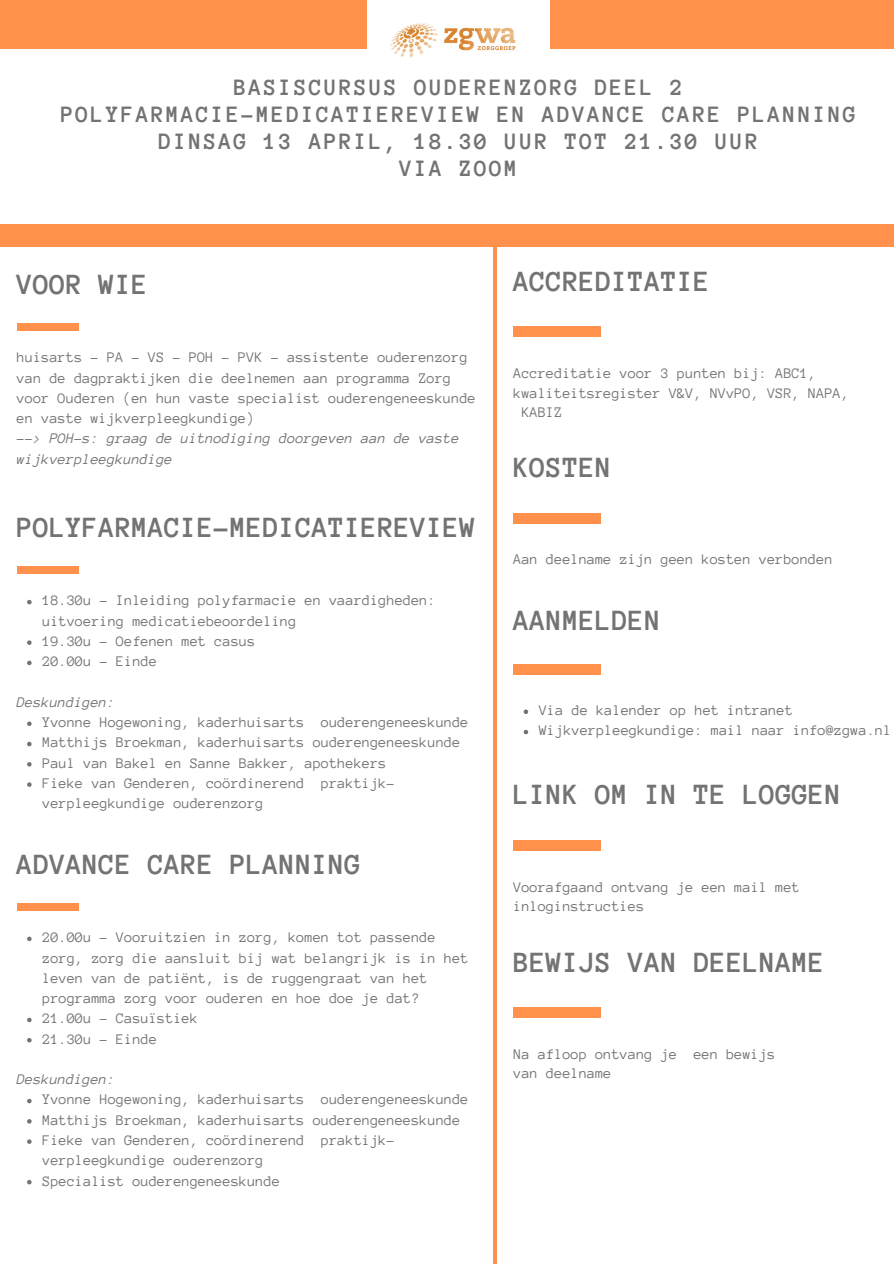
<style>
.page{position:relative;width:894px;height:1264px;background:#fff}
.page>*{position:absolute;margin:0;border:0;box-sizing:border-box;transform-origin:0 0}
.t1{font:700 30px "Anonymous Pro";color:#737373}
.t2{font:700 24px "Anonymous Pro";letter-spacing:.08em;color:#737373}
.t3{font:15px/20.2px "Anonymous Pro";color:#737373}
.t4{font:italic 15px/20.2px "Anonymous Pro";color:#737373}
</style>
<div class="page">
<div style="left:0;top:0;width:893px;height:48px;background:#ff914d"></div>
<div style="left:0;top:224px;width:893px;height:22px;background:#ff914d"></div>
<div style="left:17px;top:323px;width:62px;height:8px;background:#ff914d"></div>
<div style="left:513px;top:326px;width:88px;height:11px;background:#ff914d"></div>
<img style="left:367px;top:0;width:182px;height:57px">
<hr style="left:493px;top:244px;width:3px;height:1019px;background:#ff914d">
<div style="left:513px;top:513px;width:88px;height:10px;background:#ff914d"></div>
<svg style="left:523px;top:709px;width:5px;height:5px"></svg>
<svg style="left:523px;top:729px;width:5px;height:5px"></svg>
<div style="left:513px;top:663px;width:88px;height:11px;background:#ff914d"></div>
<div style="left:513px;top:1007px;width:88px;height:11px;background:#ff914d"></div>
<svg style="left:27px;top:600px;width:5px;height:4px"></svg>
<svg style="left:27px;top:640px;width:5px;height:5px"></svg>
<svg style="left:27px;top:660px;width:5px;height:5px"></svg>
<svg style="left:27px;top:721px;width:5px;height:5px"></svg>
<svg style="left:27px;top:741px;width:5px;height:5px"></svg>
<svg style="left:27px;top:762px;width:5px;height:4px"></svg>
<svg style="left:27px;top:782px;width:5px;height:4px"></svg>
<div style="left:17px;top:566px;width:62px;height:8px;background:#ff914d"></div>
<svg style="left:27px;top:936px;width:5px;height:5px"></svg>
<svg style="left:27px;top:1017px;width:5px;height:5px"></svg>
<svg style="left:27px;top:1038px;width:5px;height:4px"></svg>
<svg style="left:27px;top:1098px;width:5px;height:5px"></svg>
<svg style="left:27px;top:1119px;width:5px;height:4px"></svg>
<svg style="left:27px;top:1139px;width:5px;height:4px"></svg>
<svg style="left:27px;top:1180px;width:5px;height:4px"></svg>
<div style="left:17px;top:903px;width:62px;height:8px;background:#ff914d"></div>
<div style="left:513px;top:839px;width:88px;height:11px;background:#ff914d"></div>
<p class="t2" style="left:234px;top:76px;width:450px">BASISCURSUS OUDERENZORG DEEL 2</p>
<p class="t2" style="left:61px;top:103px;width:796px">POLYFARMACIE-MEDICATIEREVIEW EN ADVANCE CARE PLANNING</p>
<p class="t2" style="left:159px;top:130px;width:601px">DINSAG 13 APRIL, 18.30 UUR TOT 21.30 UUR</p>
<p class="t2" style="left:399px;top:157px;width:120px">VIA ZOOM</p>
<p class="t1" style="left:17px;top:269px;width:133px">VOOR WIE</p>
<p class="t3" style="left:17px;top:347px;width:460px">huisarts - PA - VS - POH - PVK - assistente ouderenzorg van de dagpraktijken die deelnemen aan programma Zorg voor Ouderen (en hun vaste specialist ouderengeneeskunde en vaste wijkverpleegkundige)</p>
<p class="t4" style="left:17px;top:428px;width:444px">--&gt; POH-s: graag de uitnodiging doorgeven aan de vaste wijkverpleegkundige</p>
<p class="t1" style="left:17px;top:513px;width:460px">POLYFARMACIE-MEDICATIEREVIEW</p>
<p class="t3" style="left:42px;top:590px;width:395px">18.30u - Inleiding polyfarmacie en vaardigheden: uitvoering medicatiebeoordeling</p>
<p class="t3" style="left:42px;top:631px;width:214px">19.30u - Oefenen met casus</p>
<p class="t3" style="left:42px;top:651px;width:116px">20.00u - Einde</p>
<p class="t4" style="left:17px;top:692px;width:100px">Deskundigen:</p>
<p class="t3" style="left:42px;top:712px;width:427px">Yvonne Hogewoning, kaderhuisarts ouderengeneeskunde</p>
<p class="t3" style="left:42px;top:732px;width:419px">Matthijs Broekman, kaderhuisarts ouderengeneeskunde</p>
<p class="t3" style="left:42px;top:752px;width:346px">Paul van Bakel en Sanne Bakker, apothekers</p>
<p class="t3" style="left:42px;top:773px;width:354px">Fieke van Genderen, coördinerend praktijk&shy;verpleegkundige ouderenzorg</p>
<p class="t1" style="left:17px;top:849px;width:346px">ADVANCE CARE PLANNING</p>
<p class="t3" style="left:42px;top:927px;width:427px">20.00u - Vooruitzien in zorg, komen tot passende zorg, zorg die aansluit bij wat belangrijk is in het leven van de patiënt, is de ruggengraat van het programma zorg voor ouderen en hoe doe je dat?</p>
<p class="t3" style="left:42px;top:1008px;width:157px">21.00u - Casuïstiek</p>
<p class="t3" style="left:42px;top:1028px;width:116px">21.30u - Einde</p>
<p class="t4" style="left:17px;top:1069px;width:100px">Deskundigen:</p>
<p class="t3" style="left:42px;top:1089px;width:427px">Yvonne Hogewoning, kaderhuisarts ouderengeneeskunde</p>
<p class="t3" style="left:42px;top:1109px;width:419px">Matthijs Broekman, kaderhuisarts ouderengeneeskunde</p>
<p class="t3" style="left:42px;top:1130px;width:354px">Fieke van Genderen, coördinerend praktijk&shy;verpleegkundige ouderenzorg</p>
<p class="t3" style="left:42px;top:1170px;width:239px">Specialist ouderengeneeskunde</p>
<p class="t1" style="left:513px;top:266px;width:198px">ACCREDITATIE</p>
<p class="t3" style="left:513px;top:363px;width:304px">Accreditatie voor 3 punten bij: ABC1,</p>
<p class="t3" style="left:513px;top:382px;width:337px">kwaliteitsregister V&amp;V, NVvPO, VSR, NAPA,</p>
<p class="t3" style="left:521px;top:402px;width:42px">KABIZ</p>
<p class="t1" style="left:513px;top:453px;width:100px">KOSTEN</p>
<p class="t3" style="left:513px;top:549px;width:321px">Aan deelname zijn geen kosten verbonden</p>
<p class="t1" style="left:513px;top:606px;width:149px">AANMELDEN</p>
<p class="t3" style="left:539px;top:700px;width:255px">Via de kalender op het intranet</p>
<p class="t3" style="left:539px;top:720px;width:354px">Wijkverpleegkundige: mail naar info@zgwa.nl</p>
<p class="t1" style="left:513px;top:780px;width:329px">LINK OM IN TE LOGGEN</p>
<p class="t3" style="left:513px;top:876px;width:288px">Voorafgaand ontvang je een mail met</p>
<p class="t3" style="left:513px;top:896px;width:132px">inloginstructies</p>
<p class="t1" style="left:513px;top:947px;width:313px">BEWIJS VAN DEELNAME</p>
<p class="t3" style="left:513px;top:1044px;width:263px">Na afloop ontvang je een bewijs</p>
<p class="t3" style="left:513px;top:1063px;width:100px">van deelname</p>
</div>
